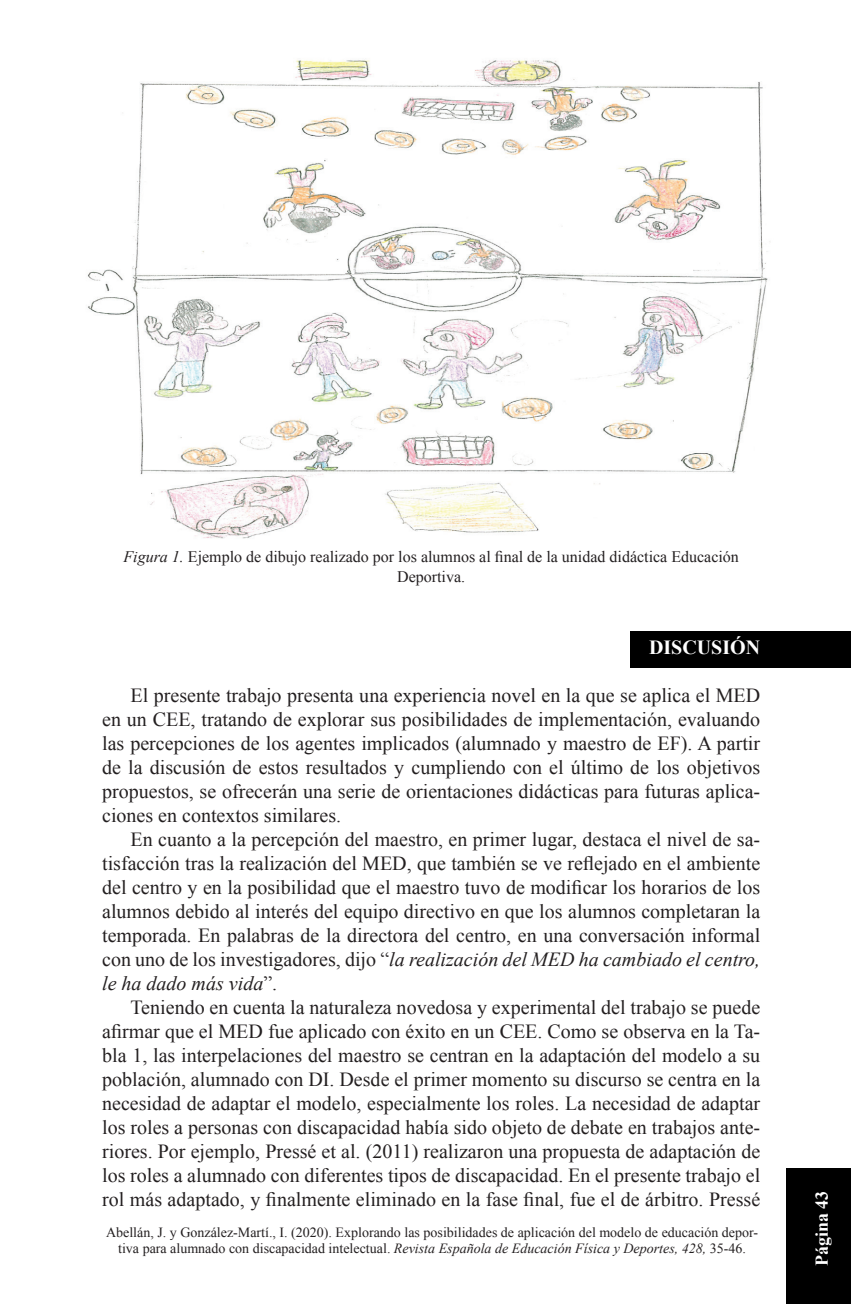
<style>
.page{position:relative;width:851px;height:1304px;background:#fff}
.page>*{position:absolute;margin:0;border:0;box-sizing:border-box;transform-origin:0 0}
.t1{font:20px/24px "Times New Roman";color:#231f20;text-align:justify}
.t2{font:700 20px "Times New Roman";color:#fff}
.t3{font:700 18px "Times New Roman";color:#fff}
.t4{font:16px/20px "Times New Roman";color:#231f20;text-align:center}
.t5{font:14px/16px "Times New Roman";color:#231f20;text-align:center}
.s1{font-style:italic}
</style>
<div class="page">
<div style="left:786px;top:1168px;width:64px;height:136px;background:#000"></div>
<div style="left:630px;top:631px;width:220px;height:37px;background:#000"></div>
<img style="left:87px;top:60px;width:683px;height:479px">
<p class="t4" style="left:123px;top:546px;width:617px"><span class="s1">Figura 1.</span> Ejemplo de dibujo realizado por los alumnos al final de la unidad didáctica Educación<br>Deportiva.</p>
<p class="t2" style="left:649px;top:633px;width:113px">DISCUSIÓN</p>
<p class="t1" style="left:102px;top:683px;width:659px;text-indent:28px">El presente trabajo presenta una experiencia novel en la que se aplica el MED en un CEE, tratando de explorar sus posibilidades de implementación, evaluando las percepciones de los agentes implicados (alumnado y maestro de EF). A partir de la discusión de estos resultados y cumpliendo con el último de los objetivos propuestos, se ofrecerán una serie de orientaciones didácticas para futuras aplica&shy;ciones en contextos similares.</p>
<p class="t1" style="left:102px;top:827px;width:659px;text-indent:28px">En cuanto a la percepción del maestro, en primer lugar, destaca el nivel de sa&shy;tisfacción tras la realización del MED, que también se ve reflejado en el ambiente del centro y en la posibilidad que el maestro tuvo de modificar los horarios de los alumnos debido al interés del equipo directivo en que los alumnos completaran la temporada. En palabras de la directora del centro, en una conversación informal con uno de los investigadores, dijo “<span class="s1">la realización del MED ha cambiado el centro, le ha dado más vida</span>”.</p>
<p class="t1" style="left:102px;top:995px;width:659px;text-indent:28px">Teniendo en cuenta la naturaleza novedosa y experimental del trabajo se puede afirmar que el MED fue aplicado con éxito en un CEE. Como se observa en la Ta&shy;bla 1, las interpelaciones del maestro se centran en la adaptación del modelo a su población, alumnado con DI. Desde el primer momento su discurso se centra en la necesidad de adaptar el modelo, especialmente los roles. La necesidad de adaptar los roles a personas con discapacidad había sido objeto de debate en trabajos ante&shy;riores. Por ejemplo, Pressé et al. (2011) realizaron una propuesta de adaptación de los roles a alumnado con diferentes tipos de discapacidad. En el presente trabajo el rol más adaptado, y finalmente eliminado en la fase final, fue el de árbitro. Pressé</p>
<p class="t5" style="left:106px;top:1224px;width:653px">Abellán, J. y González-Martí., I. (2020). Explorando las posibilidades de aplicación del modelo de educación depor&shy;tiva para alumnado con discapacidad intelectual. <span class="s1">Revista Española de Educación Física y Deportes, 428,</span> 35-46.</p>
<p class="t3" style="left:809px;top:1266px;width:77px;rotate:-90deg">Página 43</p>
</div>
